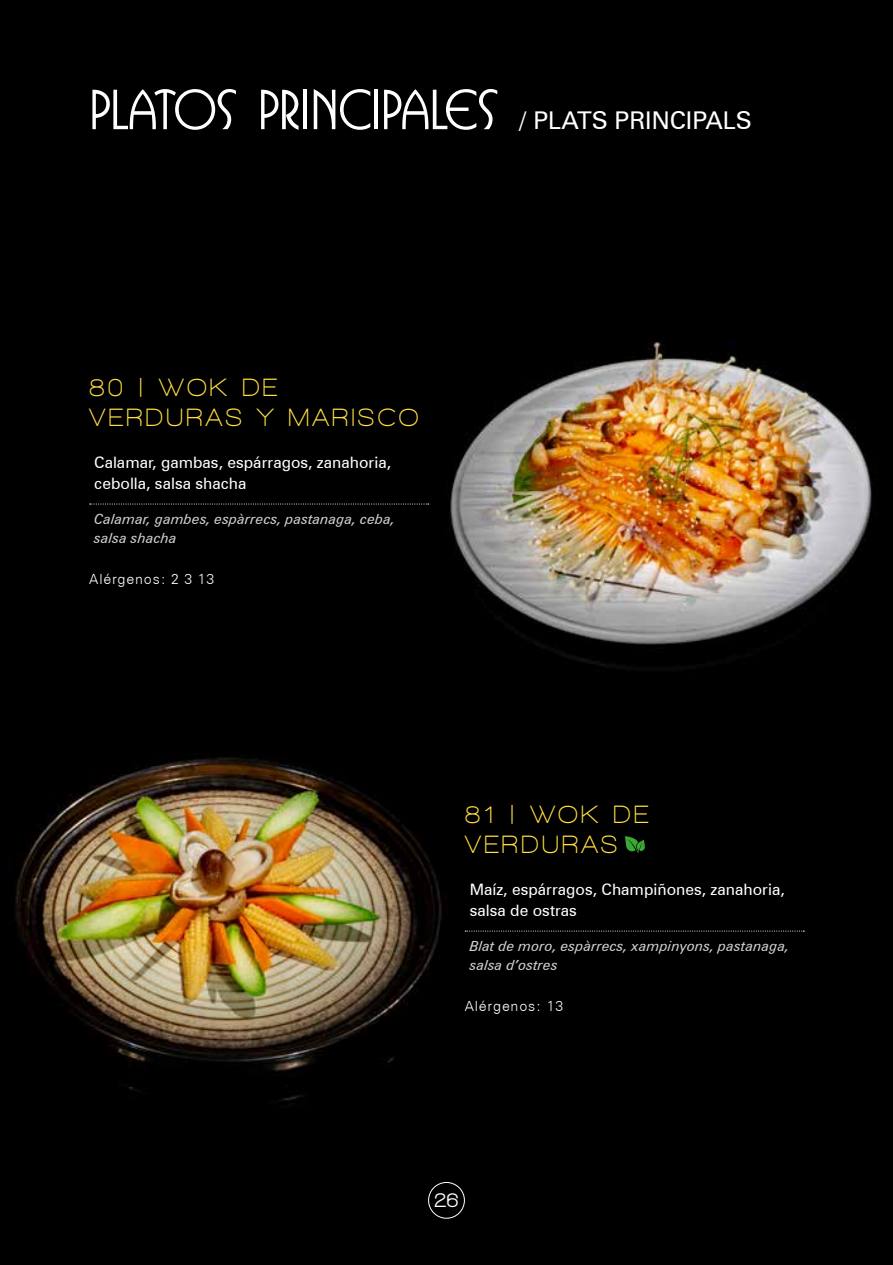
<style>
.page{position:relative;width:893px;height:1265px;background:#000}
.page>*{position:absolute;margin:0;border:0;box-sizing:border-box;transform-origin:0 0}
.t1{font:500 52.5px "Busorama IT Cby BT";letter-spacing:-.015em;color:#fff}
.t2{font:700 25.55px/29.8px "Walkway Expand";letter-spacing:.15em;color:#ffdf43;scale:.75 1}
.t3{font:800 21px "Walkway";color:#fff}
.t4{font:15.75px/21px "Zurich BT";color:#fff}
.t5{font:italic 14px/19.2px "Zurich BT";color:#d0d0d0}
.t6{font:300 14px "Zurich BT";letter-spacing:.06em;color:#fff}
.s1{font-family:"Zurich BT";font-weight:400;font-size:24.5px}
</style>
<div class="page">
<svg style="left:90px;top:504px;width:339px;height:1px"></svg>
<img style="left:450px;top:342px;width:422px;height:326px">
<svg style="left:465px;top:931px;width:339px;height:1px"></svg>
<svg style="left:625px;top:836px;width:20px;height:17px"></svg>
<img style="left:15px;top:757px;width:427px;height:348px">
<div style="left:428px;top:1182px;width:37px;height:37px;border:1px solid #fff;border-radius:50%"></div>
<h1 class="t1" style="left:89px;top:79px;width:664px">PLATOS PRINCIPALES <span class="s1">/ PLATS PRINCIPALS</span></h1>
<h2 class="t2" style="left:89px;top:372px;width:441px">80 | WOK DE<br>VERDURAS Y MARISCO</h2>
<p class="t4" style="left:94px;top:451px;width:298px">Calamar, gambas, espárragos, zanahoria, cebolla, salsa shacha</p>
<p class="t5" style="left:94px;top:509px;width:302px">Calamar, gambes, espàrrecs, pastanaga, ceba, salsa shacha</p>
<p class="t6" style="left:89px;top:570px;width:126px">Alérgenos: 2 3 13</p>
<h2 class="t2" style="left:465px;top:799px;width:246px">81 | WOK DE<br>VERDURAS</h2>
<p class="t4" style="left:470px;top:878px;width:316px">Maíz, espárragos, Champiñones, zanahoria, salsa de ostras</p>
<p class="t5" style="left:470px;top:936px;width:321px">Blat de moro, espàrrecs, xampinyons, pastanaga, salsa d’ostres</p>
<p class="t6" style="left:465px;top:997px;width:100px">Alérgenos: 13</p>
<h3 class="t3" style="left:434px;top:1188px;width:26px">26</h3>
</div>
